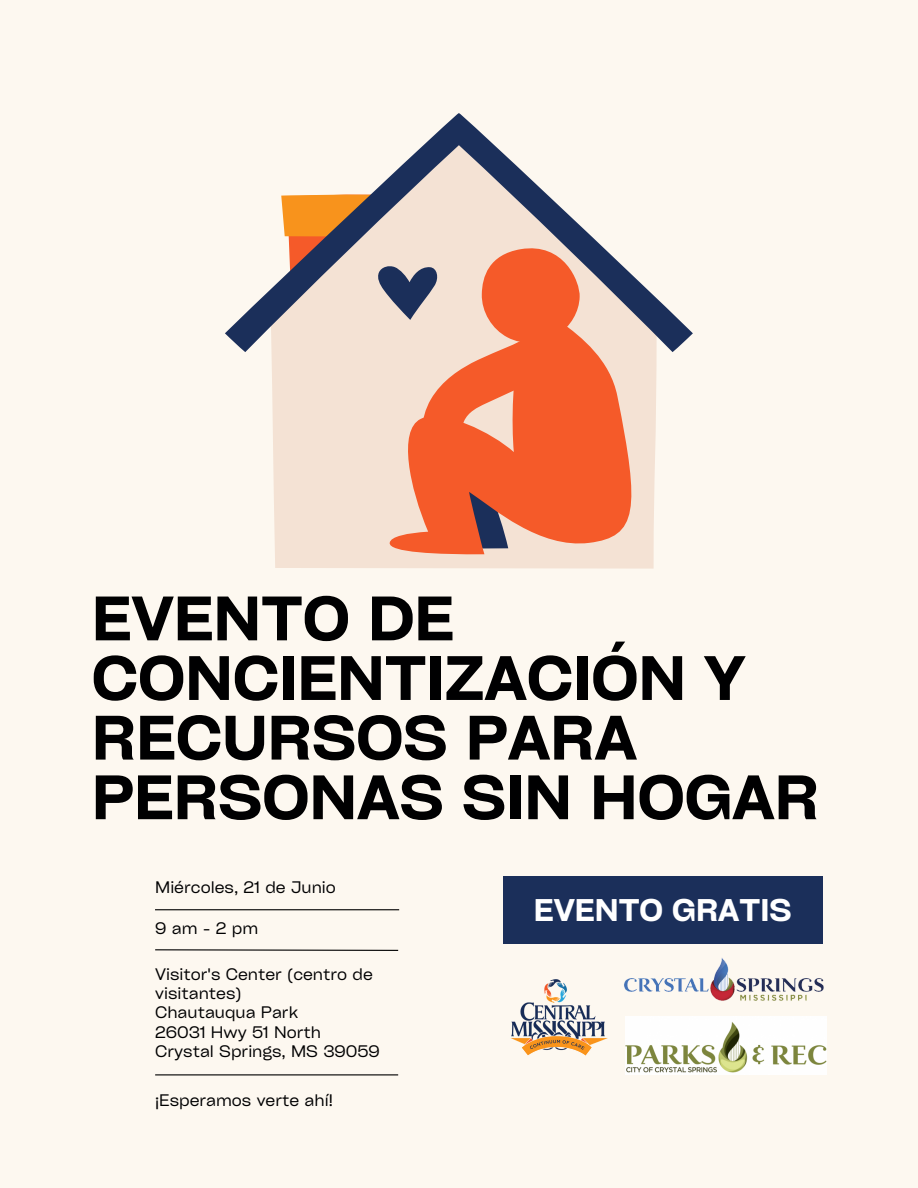
<style>
.page{position:relative;width:918px;height:1188px;background:#fdf8f0}
.page>*{position:absolute;margin:0;border:0;box-sizing:border-box;transform-origin:0 0}
.t1{font:60px/59.7px "Cy Grotesk Key Demi";color:#000001}
.t2{font:30px "Cy Grotesk Key Demi";color:#fff}
.t3{font:16.05px/19.2px "Cy Grotesk Key";color:#000001}
</style>
<div class="page">
<hr style="left:155px;top:909px;width:244px;height:1px;background:#000">
<svg style="left:155px;top:949px;width:244px;height:2px"></svg>
<hr style="left:155px;top:1074px;width:243px;height:1px;background:#000">
<svg style="left:271px;top:352px;width:386px;height:217px;background:#f4e4d6"></svg>
<svg style="left:389px;top:352px;width:251px;height:203px;background:#f48c68"></svg>
<svg style="left:281px;top:352px;width:299px;height:197px;background:#f0a083"></svg>
<svg style="left:225px;top:113px;width:468px;height:239px"></svg>
<img style="left:511px;top:979px;width:97px;height:77px">
<div style="left:503px;top:877px;width:320px;height:67px;background:#1b2f5a"></div>
<img style="left:624px;top:958px;width:200px;height:43px">
<img style="left:625px;top:1017px;width:201px;height:57px">
<p class="t1" style="left:92px;top:586px;width:729px">EVENTO DE<br>CONCIENTIZACIÓN Y<br>RECURSOS PARA<br>PERSONAS SIN HOGAR</p>
<p class="t3" style="left:155px;top:876px;width:182px">Miércoles, 21 de Junio</p>
<p class="t3" style="left:155px;top:918px;width:105px">9am-2pm</p>
<p class="t3" style="left:155px;top:964px;width:219px">Visitor's Center (centro de visitantes)</p>
<p class="t3" style="left:155px;top:1002px;width:145px">Chautauqua Park</p>
<p class="t3" style="left:155px;top:1022px;width:167px">26031 Hwy 51 North</p>
<p class="t3" style="left:155px;top:1041px;width:226px">Crystal Springs, MS 39059</p>
<p class="t3" style="left:155px;top:1090px;width:179px">¡Esperamos verte ahí!</p>
<p class="t2" style="left:534px;top:891px;width:259px">EVENTO GRATIS</p>
</div>
